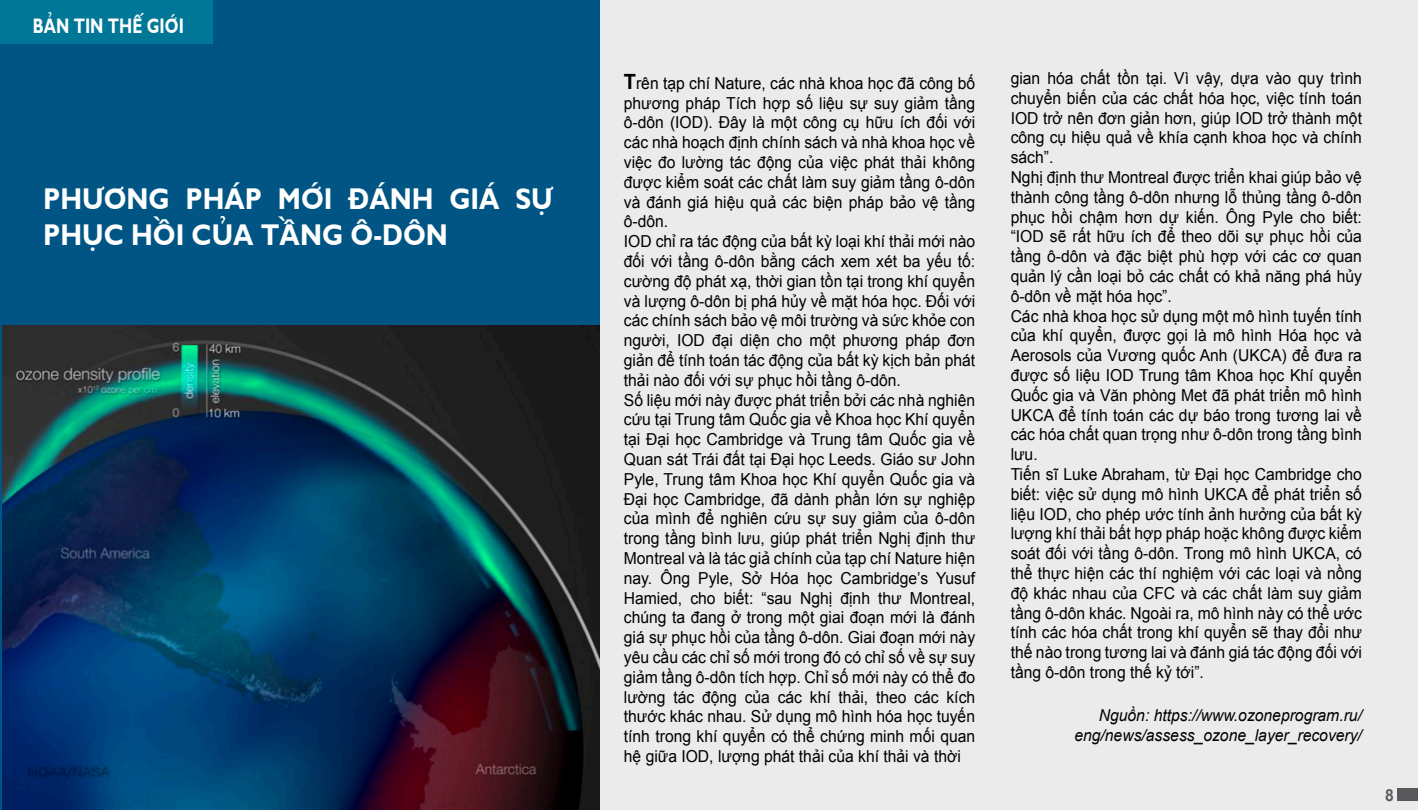
<style>
.page{position:relative;width:1418px;height:810px;background:#ebebeb}
.page>*{position:absolute;margin:0;border:0;box-sizing:border-box;transform-origin:0 0}
.t1{font:700 30px/36px "SFU Gill Sans";color:#fff;scale:.87 1}
.t2{font:700 21px "SFU Gill Sans";color:#fff;scale:.75 1}
.t3{font:16.5px/19.8px "Arial";color:#000;scale:.95 1}
.t4{font:italic 16.5px/19.8px "Arial";color:#000;text-align:right;scale:.95 1}
.t5{font:700 16.5px "Arial";color:#57585b;scale:.95 1}
.s1{font-weight:700;font-size:21px}
</style>
<div class="page">
<div style="left:0;top:0;width:599px;height:810px;background:#005584"></div>
<div style="left:1397px;top:788px;width:21px;height:13px;background:#57585b"></div>
<div style="left:0;top:0;width:212px;height:44px;background:#007797"></div>
<img style="left:2px;top:326px;width:597px;height:484px">
<p class="t2" style="left:33px;top:9px;width:203px">BẢN TIN THẾ GIỚI</p>
<h1 class="t1" style="left:43px;top:178px;width:587px">PHƯƠNG PHÁP MỚI ĐÁNH GIÁ SỰ<br>PHỤC HỒI CỦA TẦNG Ô-DÔN</h1>
<p class="t3" style="left:624px;top:73px;width:371px"><span class="s1">T</span>rên tạp chí Nature, các nhà khoa học đã công bố phương pháp Tích hợp số liệu sự suy giảm tầng ô-dôn (IOD). Đây là một công cụ hữu ích đối với các nhà hoạch định chính sách và nhà khoa học về việc đo lường tác động của việc phát thải không được kiểm soát các chất làm suy giảm tầng ô-dôn và đánh giá hiệu quả các biện pháp bảo vệ tầng ô-dôn.<br>IOD chỉ ra tác động của bất kỳ loại khí thải mới nào đối với tầng ô-dôn bằng cách xem xét ba yếu tố: cường độ phát xạ, thời gian tồn tại trong khí quyển và lượng ô-dôn bị phá hủy về mặt hóa học. Đối với các chính sách bảo vệ môi trường và sức khỏe con người, IOD đại diện cho một phương pháp đơn giản để tính toán tác động của bất kỳ kịch bản phát thải nào đối với sự phục hồi tầng ô-dôn.<br>Số liệu mới này được phát triển bởi các nhà nghiên cứu tại Trung tâm Quốc gia về Khoa học Khí quyển tại Đại học Cambridge và Trung tâm Quốc gia về Quan sát Trái đất tại Đại học Leeds. Giáo sư John Pyle, Trung tâm Khoa học Khí quyển Quốc gia và Đại học Cambridge, đã dành phần lớn sự nghiệp của mình để nghiên cứu sự suy giảm của ô-dôn trong tầng bình lưu, giúp phát triển Nghị định thư Montreal và là tác giả chính của tạp chí Nature hiện nay. Ông Pyle, Sở Hóa học Cambridge’s Yusuf Hamied, cho biết: “sau Nghị định thư Montreal, chúng ta đang ở trong một giai đoạn mới là đánh giá sự phục hồi của tầng ô-dôn. Giai đoạn mới này yêu cầu các chỉ số mới trong đó có chỉ số về sự suy giảm tầng ô-dôn tích hợp. Chỉ số mới này có thể đo lường tác động của các khí thải, theo các kích thước khác nhau. Sử dụng mô hình hóa học tuyến tính trong khí quyển có thể chứng minh mối quan hệ giữa IOD, lượng phát thải của khí thải và thời</p>
<p class="t3" style="left:1010px;top:68px;width:371px">gian hóa chất tồn tại. Vì vậy, dựa vào quy trình chuyển biến của các chất hóa học, việc tính toán IOD trở nên đơn giản hơn, giúp IOD trở thành một công cụ hiệu quả về khía cạnh khoa học và chính sách”.<br>Nghị định thư Montreal được triển khai giúp bảo vệ thành công tầng ô-dôn nhưng lỗ thủng tầng ô-dôn phục hồi chậm hơn dự kiến. Ông Pyle cho biết: “IOD sẽ rất hữu ích để theo dõi sự phục hồi của tầng ô-dôn và đặc biệt phù hợp với các cơ quan quản lý cần loại bỏ các chất có khả năng phá hủy ô-dôn về mặt hóa học”.<br>Các nhà khoa học sử dụng một mô hình tuyến tính của khí quyển, được gọi là mô hình Hóa học và Aerosols của Vương quốc Anh (UKCA) để đưa ra được số liệu IOD Trung tâm Khoa học Khí quyển Quốc gia và Văn phòng Met đã phát triển mô hình UKCA để tính toán các dự báo trong tương lai về các hóa chất quan trọng như ô-dôn trong tầng bình lưu.<br>Tiến sĩ Luke Abraham, từ Đại học Cambridge cho biết: việc sử dụng mô hình UKCA để phát triển số liệu IOD, cho phép ước tính ảnh hưởng của bất kỳ lượng khí thải bất hợp pháp hoặc không được kiểm soát đối với tầng ô-dôn. Trong mô hình UKCA, có thể thực hiện các thí nghiệm với các loại và nồng độ khác nhau của CFC và các chất làm suy giảm tầng ô-dôn khác. Ngoài ra, mô hình này có thể ước tính các hóa chất trong khí quyển sẽ thay đổi như thế nào trong tương lai và đánh giá tác động đối với tầng ô-dôn trong thế kỷ tới”.</p>
<p class="t4" style="left:1074px;top:706px;width:304px">Nguồn: https://www.ozoneprogram.ru/ eng/news/assess_ozone_layer_recovery/</p>
<p class="t5" style="left:1385px;top:784px;width:11px">8</p>
</div>
